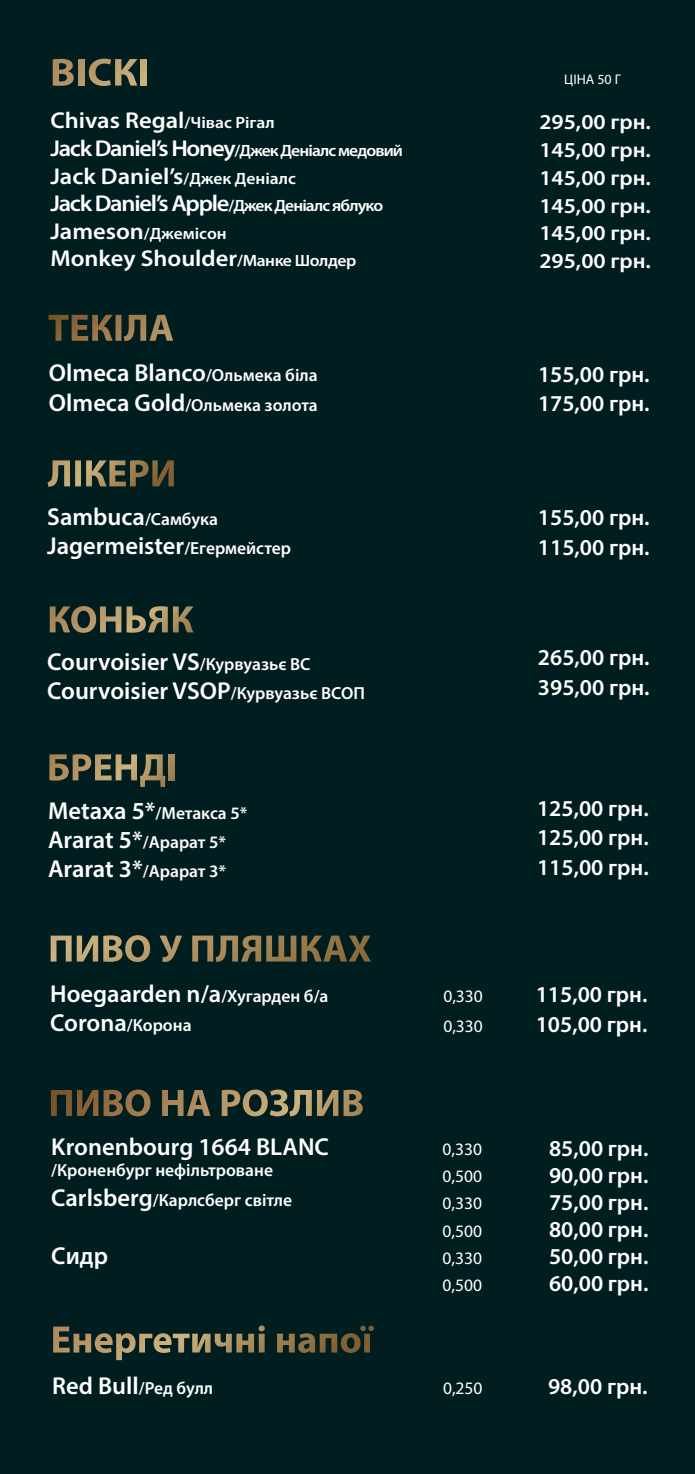
<style>
.page{position:relative;width:695px;height:1474px;background:#fff}
.page>*{position:absolute;margin:0;border:0;box-sizing:border-box;transform-origin:0 0}
.t1{font:600 24.5px/29.4px "Myriad Pro";color:#fff}
.t2{font:600 22.93px "Myriad Pro";color:#fff;scale:1.07 1}
.t3{font:600 22.75px/29.8px "Myriad Pro";color:#fff}
.t4{font:600 21.35px/27.8px "Myriad Pro";color:#fff;text-align:justify;scale:1.07 1}
.t5{font:600 17.5px/29.4px "Myriad Pro";color:#fff}
.t6{font:17.5px/27.1px "Myriad Pro";color:#fff}
.t7{font:600 16.45px/27.5px "Myriad Pro";letter-spacing:-.05em;color:#fff;scale:1.07 1}
.t8{font:14px "Myriad Pro";color:#fff}
.s1{font-size:16.45px}
.s2{font-size:22.93px}
.s3{font-size:17.5px}
.s4{font-size:24.5px}
</style>
<div class="page">
<div style="left:0;top:0;width:694px;height:1473px;background:#001d1f"></div>
<svg style="left:50px;top:606px;width:143px;height:27px"></svg>
<svg style="left:49px;top:754px;width:116px;height:33px"></svg>
<div style="left:169px;top:754px;width:5px;height:26px;background:#a38454"></div>
<svg style="left:51px;top:935px;width:99px;height:27px"></svg>
<svg style="left:159px;top:935px;width:23px;height:27px"></svg>
<svg style="left:192px;top:935px;width:179px;height:26px"></svg>
<svg style="left:53px;top:1325px;width:212px;height:35px"></svg>
<svg style="left:277px;top:1325px;width:97px;height:27px"></svg>
<svg style="left:51px;top:1090px;width:47px;height:25px"></svg>
<svg style="left:104px;top:1089px;width:46px;height:27px"></svg>
<svg style="left:162px;top:1090px;width:48px;height:25px"></svg>
<svg style="left:222px;top:1089px;width:141px;height:27px"></svg>
<svg style="left:49px;top:315px;width:124px;height:26px"></svg>
<svg style="left:48px;top:460px;width:126px;height:27px"></svg>
<svg style="left:53px;top:59px;width:94px;height:27px"></svg>
<p class="t2" style="left:50px;top:106px;width:211px">Chivas Regal<span class="s1">/Чівас Рігал</span></p>
<p class="t7" style="left:50px;top:136px;width:331px"><span class="s2">Jack Daniel’s Honey</span>/Джек Деніалс медовий</p>
<p class="t2" style="left:50px;top:161px;width:231px">Jack Daniel’s<span class="s1">/Джек Деніалс</span></p>
<p class="t7" style="left:50px;top:191px;width:313px"><span class="s2">Jack Daniel’s Apple</span>/Джек Деніалс яблуко<br><span class="s2">Jameson</span>/Джемісон</p>
<p class="t2" style="left:50px;top:244px;width:287px">Monkey Shoulder<span class="s1">/Манке Шолдер</span></p>
<p class="t1" style="left:49px;top:357px;width:270px">Olmeca Blanco<span class="s3">/Ольмека біла</span></p>
<p class="t5" style="left:49px;top:389px;width:270px"><span class="s4">Olmeca Gold</span>/Ольмека золота</p>
<p class="t5" style="left:47px;top:503px;width:172px"><span class="s4">Sambuca</span>/Самбука</p>
<p class="t1" style="left:47px;top:530px;width:245px">Jagermeister<span class="s3">/Егермейстер</span></p>
<p class="t8" style="left:564px;top:71px;width:58px">ЦІНА 50 Г</p>
<p class="t4" style="left:539px;top:107px;width:106px">295,00 грн.<br>145,00 грн.<br>145,00 грн.<br>145,00 грн.<br>145,00 грн.<br>295,00 грн.</p>
<p class="t3" style="left:538px;top:358px;width:113px">155,00 грн.<br>175,00 грн.</p>
<p class="t3" style="left:538px;top:502px;width:113px">155,00 грн.<br>115,00 грн.</p>
<p class="t1" style="left:47px;top:646px;width:319px">Courvoisier VS<span class="s3">/Курвуазьє ВС<br></span>Courvoisier VSOP<span class="s3">/Курвуазьє ВСОП</span></p>
<p class="t3" style="left:538px;top:642px;width:113px">265,00 грн.<br>395,00 грн.</p>
<p class="t5" style="left:48px;top:797px;width:201px"><span class="s4">Metaxa 5*</span>/Метакса 5*<br><span class="s4">Ararat 5*</span>/Арарат 5*<br><span class="s4">Ararat 3*</span>/Арарат 3*</p>
<p class="t3" style="left:537px;top:792px;width:113px;text-align:justify">125,00 грн.<br>125,00 грн.<br>115,00 грн.</p>
<p class="t1" style="left:50px;top:978px;width:280px">Hoegaarden n/а<span class="s3">/Хугарден б/а</span></p>
<p class="t5" style="left:50px;top:1010px;width:143px"><span class="s4">Corona</span>/Корона</p>
<p class="t1" style="left:51px;top:1131px;width:279px">Kronenbourg 1664 BLANC</p>
<p class="t5" style="left:51px;top:1155px;width:242px">/Кроненбург нефільтроване<br><span class="s4">Carlsberg</span>/Карлсберг світле</p>
<p class="t1" style="left:51px;top:1240px;width:58px">Сидр</p>
<p class="t6" style="left:443px;top:980px;width:41px;line-height:29.8px">0,330<br>0,330</p>
<p class="t3" style="left:535px;top:979px;width:113px">115,00 грн.<br>105,00 грн.</p>
<p class="t6" style="left:442px;top:1135px;width:41px;text-align:justify">0,330<br>0,500<br>0,330<br>0,500<br>0,330<br>0,500</p>
<p class="t3" style="left:549px;top:1133px;width:101px;line-height:27.1px;text-align:justify">85,00 грн.<br>90,00 грн.<br>75,00 грн.<br>80,00 грн.<br>50,00 грн.<br>60,00 грн.</p>
<p class="t5" style="left:52px;top:1372px;width:162px"><span class="s4">Red Bull</span>/Ред булл</p>
<p class="t6" style="left:443px;top:1374px;width:41px">0,250</p>
<p class="t3" style="left:548px;top:1371px;width:101px">98,00 грн.</p>
</div>
